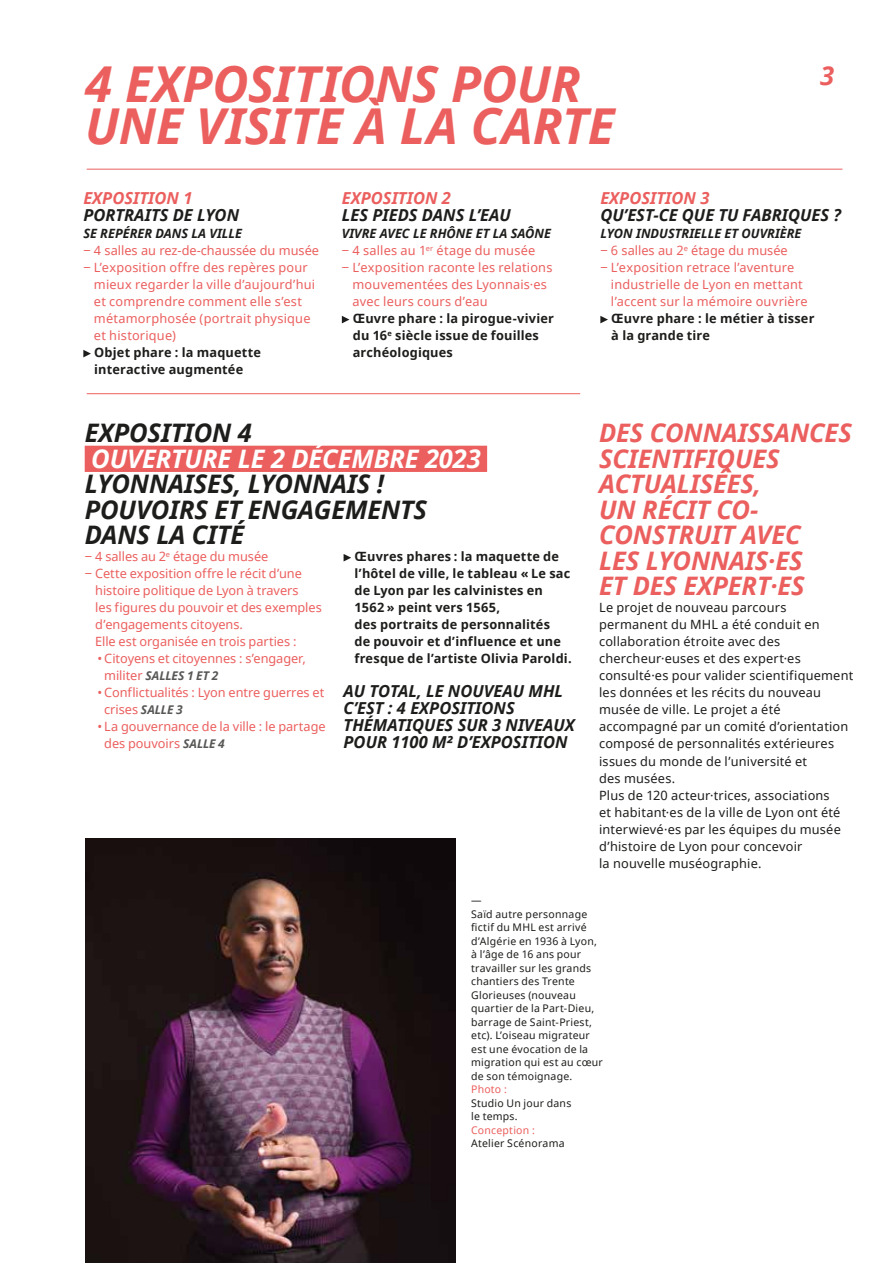
<style>
.page{position:relative;width:893px;height:1263px;background:#fff}
.page>*{position:absolute;margin:0;border:0;box-sizing:border-box;transform-origin:0 0}
.t1{font:italic 700 49.5px/42px "Noto Sans";letter-spacing:-.005em;color:#eb5f5e}
.t2{font:italic 700 25.5px/25.5px "Noto Sans";letter-spacing:-.005em;color:#eb5f5e}
.t3{font:italic 700 25.5px/25.5px "Noto Sans";letter-spacing:-.005em;color:#1d1d1b}
.t4{font:italic 700 25.5px "Noto Sans";letter-spacing:-.005em;color:#fff}
.t5{font:italic 700 16.5px/17px "Noto Sans";color:#1d1d1b}
.t6{font:italic 700 16.5px "Noto Sans";color:#eb5f5e}
.t7{font:12.75px/17px "Noto Sans";letter-spacing:.01em;color:#eb5f5e}
.t8{font:12.75px/17px "Noto Sans";letter-spacing:.015em;color:#1d1d1b}
.t9{font:700 12.75px/17px "Noto Sans";letter-spacing:.015em;color:#1d1d1b}
.t10{font:italic 700 12.75px "Noto Sans";color:#1d1d1b}
.t11{font:italic 700 12px "Noto Sans";color:#575756}
.t12{font:10.5px/13.5px "Noto Sans";letter-spacing:.02em;color:#1d1d1b}
.t13{font:10.5px "Noto Sans";letter-spacing:.025em;color:#eb5f5e}
.s1{font-weight:400;font-style:normal;font-size:12.75px;color:#eb5f5e}
.s2{font-weight:700;font-style:italic;font-size:12px;color:#575756}
</style>
<div class="page">
<svg style="left:83px;top:350px;width:8px;height:7px"></svg>
<svg style="left:342px;top:316px;width:7px;height:7px"></svg>
<svg style="left:600px;top:316px;width:8px;height:7px"></svg>
<hr style="left:87px;top:169px;width:755px;height:1px;background:#eb5f5e">
<hr style="left:87px;top:393px;width:493px;height:1px;background:#eb5f5e">
<img style="left:85px;top:838px;width:370px;height:425px">
<div style="left:85px;top:446px;width:402px;height:26px;background:#eb5f5e"></div>
<svg style="left:344px;top:554px;width:7px;height:7px"></svg>
<h1 class="t1" style="left:85px;top:62px;width:531px">4 EXPOSITIONS POUR<br>UNE VISITE À LA CARTE</h1>
<h2 class="t2" style="left:820px;top:62px;width:16px">3</h2>
<p class="t6" style="left:83px;top:186px;width:111px">EXPOSITION 1</p>
<p class="t5" style="left:83px;top:206px;width:157px">PORTRAITS DE LYON</p>
<p class="t10" style="left:83px;top:225px;width:160px">SE REPÉRER DANS LA VILLE</p>
<p class="t7" style="left:83px;top:242px;width:237px">‒ 4 salles au rez-de-chaussée du musée</p>
<p class="t7" style="left:83px;top:259px;width:226px">‒ L’exposition offre des repères pour</p>
<p class="t7" style="left:94px;top:276px;width:223px">mieux regarder la ville d’aujourd’hui</p>
<p class="t7" style="left:94px;top:293px;width:210px">et comprendre comment elle s’est</p>
<p class="t7" style="left:94px;top:310px;width:218px">métamorphosée (portrait physique</p>
<p class="t7" style="left:94px;top:327px;width:83px">et historique)</p>
<p class="t9" style="left:94px;top:344px;width:168px">Objet phare : la maquette interactive augmentée</p>
<p class="t6" style="left:342px;top:186px;width:111px">EXPOSITION 2</p>
<p class="t5" style="left:342px;top:206px;width:171px">LES PIEDS DANS L’EAU</p>
<p class="t10" style="left:342px;top:225px;width:211px">VIVRE AVEC LE RHÔNE ET LA SAÔNE</p>
<p class="t7" style="left:342px;top:242px;width:195px">‒ 4 salles au 1<sup>er</sup> étage du musée</p>
<p class="t7" style="left:342px;top:259px;width:212px">‒ L’exposition raconte les relations</p>
<p class="t7" style="left:352px;top:276px;width:196px">mouvementées des Lyonnais·es</p>
<p class="t7" style="left:352px;top:293px;width:137px">avec leurs cours d’eau</p>
<p class="t9" style="left:353px;top:310px;width:203px">Œuvre phare : la pirogue-vivier du 16<sup>e</sup> siècle issue de fouilles archéologiques</p>
<h2 class="t3" style="left:85px;top:420px;width:169px">EXPOSITION 4</h2>
<h2 class="t4" style="left:91px;top:440px;width:391px">OUVERTURE LE 2 DÉCEMBRE 2023</h2>
<h2 class="t3" style="left:85px;top:471px;width:344px">LYONNAISES, LYONNAIS !<br>POUVOIRS ET ENGAGEMENTS<br>DANS LA CITÉ</h2>
<p class="t7" style="left:85px;top:548px;width:185px">‒ 4 salles au 2<sup>e</sup> étage du musée</p>
<p class="t7" style="left:85px;top:565px;width:219px">‒ Cette exposition offre le récit d’une</p>
<p class="t7" style="left:95px;top:582px;width:205px">histoire politique de Lyon à travers</p>
<p class="t7" style="left:95px;top:599px;width:228px">les figures du pouvoir et des exemples</p>
<p class="t7" style="left:95px;top:616px;width:149px">d’engagements citoyens.</p>
<p class="t7" style="left:95px;top:633px;width:203px">Elle est organisée en trois parties :</p>
<p class="t7" style="left:97px;top:650px;width:210px">• Citoyens et citoyennes : s’engager,</p>
<p class="t11" style="left:104px;top:668px;width:116px"><span class="s1">militer</span> SALLES 1 ET 2</p>
<p class="t7" style="left:104px;top:684px;width:222px;text-indent:-7px">• Conflictualités : Lyon entre guerres et crises <span class="s2">SALLE 3</span></p>
<p class="t7" style="left:104px;top:718px;width:223px;text-indent:-7px">• La gouvernance de la ville : le partage des pouvoirs <span class="s2">SALLE 4</span></p>
<p class="t9" style="left:355px;top:548px;width:219px">Œuvres phares : la maquette de l’hôtel de ville, le tableau « Le sac de Lyon par les calvinistes en<br>1562 » peint vers 1565,<br>des portraits de personnalités<br>de pouvoir et d’influence et une fresque de l’artiste Olivia Paroldi.</p>
<p class="t5" style="left:344px;top:682px;width:233px">AU TOTAL, LE NOUVEAU MHL<br>C’EST : 4 EXPOSITIONS<br>THÉMATIQUES SUR 3 NIVEAUX<br>POUR 1100 M² D’EXPOSITION</p>
<p class="t6" style="left:600px;top:186px;width:111px">EXPOSITION 3</p>
<p class="t5" style="left:600px;top:206px;width:242px">QU’EST-CE QUE TU FABRIQUES ?</p>
<p class="t10" style="left:600px;top:225px;width:203px">LYON INDUSTRIELLE ET OUVRIÈRE</p>
<p class="t7" style="left:600px;top:242px;width:189px">‒ 6 salles au 2<sup>e</sup> étage du musée</p>
<p class="t7" style="left:600px;top:259px;width:196px">‒ L’exposition retrace l’aventure</p>
<p class="t7" style="left:611px;top:276px;width:193px">industrielle de Lyon en mettant</p>
<p class="t7" style="left:611px;top:293px;width:198px">l’accent sur la mémoire ouvrière</p>
<p class="t9" style="left:611px;top:310px;width:205px">Œuvre phare : le métier à tisser à la grande tire</p>
<h2 class="t2" style="left:599px;top:420px;width:254px">DES CONNAISSANCES<br>SCIENTIFIQUES<br>ACTUALISÉES,<br>UN RÉCIT CO-<br>CONSTRUIT AVEC<br>LES LYONNAIS·ES<br>ET DES EXPERT·ES</h2>
<p class="t8" style="left:599px;top:599px;width:256px">Le projet de nouveau parcours permanent du MHL a été conduit en collaboration étroite avec des chercheur·euses et des expert·es consulté·es pour valider scientifiquement les données et les récits du nouveau musée de ville. Le projet a été accompagné par un comité d’orientation composé de personnalités extérieures issues du monde de l’université et<br>des musées.<br>Plus de 120 acteur·trices, associations<br>et habitant·es de la ville de Lyon ont été interwievé·es par les équipes du musée d’histoire de Lyon pour concevoir<br>la nouvelle muséographie.</p>
<p class="t12" style="left:471px;top:893px;width:133px">—<br>Saïd autre personnage fictif du MHL est arrivé d’Algérie en 1936 à Lyon, à l’âge de 16 ans pour travailler sur les grands chantiers des Trente<br>Glorieuses (nouveau quartier de la Part-Dieu, barrage de Saint-Priest, etc). L’oiseau migrateur est une évocation de la migration qui est au cœur de son témoignage.</p>
<p class="t13" style="left:471px;top:1082px;width:37px">Photo :</p>
<p class="t12" style="left:471px;top:1096px;width:102px">Studio Un jour dans le temps.</p>
<p class="t13" style="left:471px;top:1123px;width:65px">Conception :</p>
<p class="t12" style="left:471px;top:1136px;width:95px">Atelier Scénorama</p>
</div>
